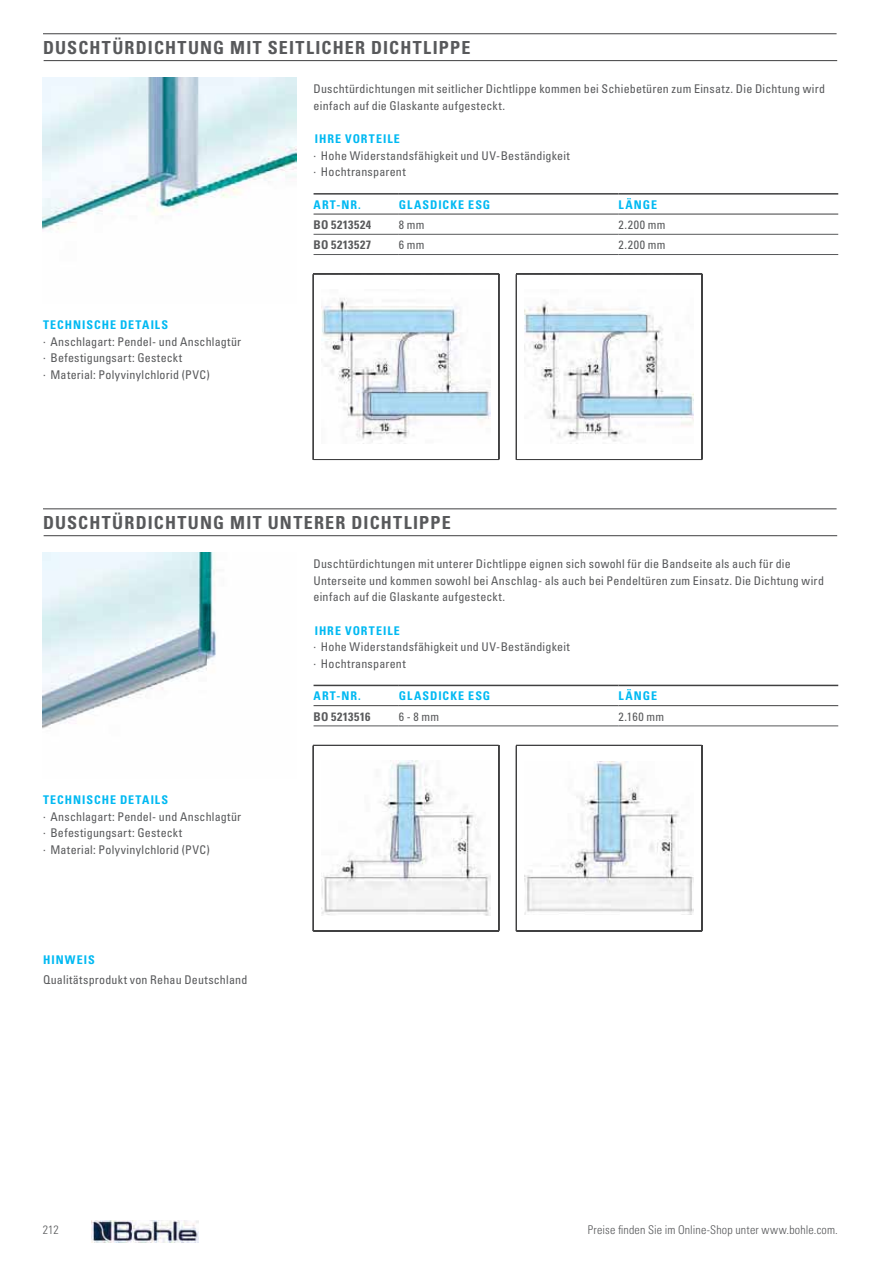
<style>
.page{position:relative;width:893px;height:1263px;background:#fff}
.page>*{position:absolute;margin:0;border:0;box-sizing:border-box;transform-origin:0 0}
.t1{font:18px "Univers LTCYR 67 Bold Cond";letter-spacing:.065em;color:#58595b}
.t2{font:condensed 12px/16.5px "Univers LTCYR 57";letter-spacing:.02em;color:#58595b}
.t3{font:12px "Univers LTCYR 67 Bold Cond";letter-spacing:.08em;color:#00b9f2}
.t4{font:12px "Univers LTCYR 47 Light Cond";letter-spacing:.015em;color:#58595b}
.t5{font:12px "Univers LTCYR 67 Bold Cond";letter-spacing:.035em;color:#58595b}
</style>
<div class="page">
<img style="left:92px;top:1220px;width:106px;height:22px">
<img style="left:43px;top:77px;width:253px;height:155px">
<hr style="left:44px;top:60px;width:793px;height:1px;background:#404041">
<hr style="left:43px;top:34px;width:793px;height:1px;background:#404041">
<hr style="left:314px;top:193px;width:85px;height:2px;background:#404041">
<hr style="left:314px;top:214px;width:85px;height:1px;background:#404041">
<hr style="left:399px;top:193px;width:219px;height:2px;background:#404041">
<hr style="left:399px;top:214px;width:219px;height:1px;background:#404041">
<hr style="left:618px;top:193px;width:220px;height:2px;background:#404041">
<hr style="left:618px;top:214px;width:220px;height:1px;background:#404041">
<hr style="left:314px;top:234px;width:85px;height:1px;background:#58595b">
<hr style="left:314px;top:254px;width:85px;height:1px;background:#58595b">
<hr style="left:399px;top:234px;width:219px;height:1px;background:#58595b">
<hr style="left:399px;top:254px;width:219px;height:1px;background:#58595b">
<hr style="left:618px;top:234px;width:220px;height:1px;background:#58595b">
<hr style="left:618px;top:254px;width:220px;height:1px;background:#58595b">
<svg style="left:313px;top:274px;width:186px;height:186px"></svg>
<svg style="left:516px;top:274px;width:186px;height:186px"></svg>
<img style="left:43px;top:552px;width:173px;height:177px">
<hr style="left:44px;top:535px;width:793px;height:1px;background:#404041">
<hr style="left:43px;top:509px;width:793px;height:1px;background:#404041">
<hr style="left:314px;top:685px;width:85px;height:1px;background:#404041">
<hr style="left:314px;top:705px;width:85px;height:1px;background:#404041">
<hr style="left:399px;top:685px;width:219px;height:1px;background:#404041">
<hr style="left:399px;top:705px;width:219px;height:1px;background:#404041">
<hr style="left:618px;top:685px;width:220px;height:1px;background:#404041">
<hr style="left:618px;top:705px;width:220px;height:1px;background:#404041">
<hr style="left:314px;top:726px;width:85px;height:1px;background:#58595b">
<hr style="left:399px;top:726px;width:219px;height:1px;background:#58595b">
<hr style="left:618px;top:726px;width:220px;height:1px;background:#58595b">
<svg style="left:313px;top:745px;width:186px;height:186px"></svg>
<svg style="left:516px;top:745px;width:186px;height:186px"></svg>
<h1 class="t1" style="left:43px;top:40px;width:429px">DUSCHTÜRDICHTUNG MIT SEITLICHER DICHTLIPPE</h1>
<p class="t2" style="left:313px;top:81px;width:513px">Duschtürdichtungen mit seitlicher Dichtlippe kommen bei Schiebetüren zum Einsatz. Die Dichtung wird einfach auf die Glaskante aufgesteckt.</p>
<p class="t3" style="left:315px;top:134px;width:87px">IHRE VORTEILE</p>
<p class="t2" style="left:313px;top:148px;width:258px">· Hohe Widerstandsfähigkeit und UV-Beständigkeit · Hochtransparent</p>
<p class="t3" style="left:314px;top:199px;width:49px">ART-NR.</p>
<p class="t3" style="left:399px;top:199px;width:93px">GLASDICKE ESG</p>
<p class="t3" style="left:618px;top:199px;width:40px">LÄNGE</p>
<p class="t5" style="left:314px;top:220px;width:59px">BO 5213524</p>
<p class="t2" style="left:399px;top:217px;width:27px">8 mm</p>
<p class="t2" style="left:618px;top:217px;width:48px">2.200 mm</p>
<p class="t5" style="left:314px;top:240px;width:59px">BO 5213527</p>
<p class="t2" style="left:399px;top:237px;width:27px">6 mm</p>
<p class="t2" style="left:618px;top:237px;width:48px">2.200 mm</p>
<p class="t3" style="left:43px;top:320px;width:127px">TECHNISCHE DETAILS</p>
<p class="t2" style="left:43px;top:334px;width:200px">· Anschlagart: Pendel- und Anschlagtür · Befestigungsart: Gesteckt<br>· Material: Polyvinylchlorid (PVC)</p>
<h1 class="t1" style="left:43px;top:516px;width:409px">DUSCHTÜRDICHTUNG MIT UNTERER DICHTLIPPE</h1>
<p class="t3" style="left:43px;top:795px;width:127px">TECHNISCHE DETAILS</p>
<p class="t2" style="left:43px;top:809px;width:200px">· Anschlagart: Pendel- und Anschlagtür · Befestigungsart: Gesteckt<br>· Material: Polyvinylchlorid (PVC)</p>
<p class="t3" style="left:43px;top:955px;width:53px">HINWEIS</p>
<p class="t2" style="left:43px;top:973px;width:206px">Qualitätsprodukt von Rehau Deutschland</p>
<p class="t2" style="left:313px;top:556px;width:512px">Duschtürdichtungen mit unterer Dichtlippe eignen sich sowohl für die Bandseite als auch für die<br>Unterseite und kommen sowohl bei Anschlag- als auch bei Pendeltüren zum Einsatz. Die Dichtung wird einfach auf die Glaskante aufgesteckt.</p>
<p class="t3" style="left:315px;top:625px;width:87px">IHRE VORTEILE</p>
<p class="t2" style="left:313px;top:639px;width:258px">· Hohe Widerstandsfähigkeit und UV-Beständigkeit · Hochtransparent</p>
<p class="t3" style="left:314px;top:691px;width:49px">ART-NR.</p>
<p class="t3" style="left:399px;top:691px;width:93px">GLASDICKE ESG</p>
<p class="t3" style="left:618px;top:691px;width:40px">LÄNGE</p>
<p class="t5" style="left:314px;top:711px;width:58px">BO 5213516</p>
<p class="t2" style="left:399px;top:709px;width:42px">6 - 8 mm</p>
<p class="t2" style="left:618px;top:709px;width:47px">2.160 mm</p>
<p class="t4" style="left:43px;top:1225px;width:17px">212</p>
<p class="t4" style="left:588px;top:1225px;width:251px">Preise finden Sie im Online-Shop unter www.bohle.com.</p>
</div>
